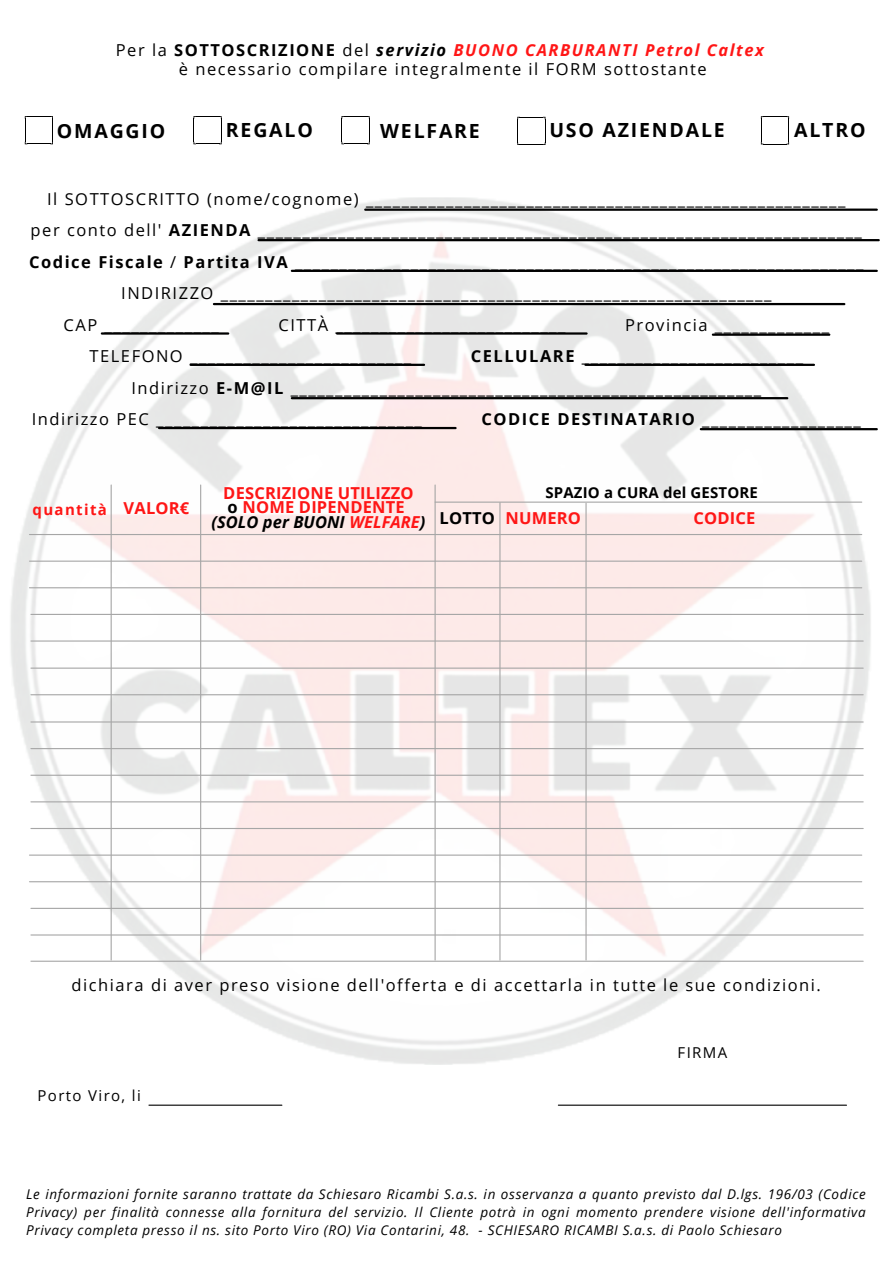
<style>
.page{position:relative;width:893px;height:1264px;background:#fff}
.page>*{position:absolute;margin:0;border:0;box-sizing:border-box;transform-origin:0 0}
.t1{font:700 19.5px "Open Sans";letter-spacing:.09em;color:#000}
.t2{font:16.5px "Open Sans";letter-spacing:.09em;color:#000}
.t3{font:italic 700 16.5px "Open Sans";letter-spacing:.095em;color:#ff1616}
.t4{font:700 16.5px "Open Sans";letter-spacing:.01em;color:#ff1616}
.t5{font:700 16.5px "Open Sans";letter-spacing:.09em;color:#000}
.t6{font:italic 700 16.5px "Open Sans";letter-spacing:.005em;color:#000}
.t7{font:700 15px "Open Sans";letter-spacing:.01em;color:#000}
.t8{font:15px "Open Sans";letter-spacing:.09em;color:#000}
.t9{font:700 15px "Open Sans";letter-spacing:.09em;color:#ff1616}
.t10{font:italic 13.5px/18px "Open Sans";letter-spacing:.05em;color:#000;text-align:justify}
.s1{font-weight:400;font-style:normal;color:#000}
.s2{font-style:normal;color:#000}
.s3{color:#000}
.s4{font-weight:700}
.s5{font-weight:400}
.s6{color:#ff1616}
</style>
<div class="page">
<hr style="left:149px;top:1104px;width:133px;height:1px;background:#000">
<hr style="left:558px;top:1104px;width:288px;height:1px;background:#000">
<img style="left:10px;top:197px;width:865px;height:867px">
<hr style="left:700px;top:428px;width:176px;height:2px;background:#000">
<hr style="left:159px;top:427px;width:296px;height:2px;background:#000">
<hr style="left:337px;top:332px;width:249px;height:2px;background:#000">
<hr style="left:292px;top:397px;width:495px;height:2px;background:#000">
<hr style="left:258px;top:239px;width:620px;height:2px;background:#000">
<hr style="left:292px;top:270px;width:584px;height:2px;background:#000">
<hr style="left:365px;top:208px;width:511px;height:3px;background:#000">
<hr style="left:585px;top:364px;width:228px;height:2px;background:#000">
<hr style="left:190px;top:364px;width:234px;height:2px;background:#000">
<hr style="left:102px;top:332px;width:126px;height:2px;background:#000">
<hr style="left:712px;top:333px;width:117px;height:3px;background:#000">
<hr style="left:214px;top:303px;width:630px;height:2px;background:#000">
<svg style="left:25px;top:116px;width:28px;height:28px"></svg>
<svg style="left:193px;top:116px;width:29px;height:28px"></svg>
<svg style="left:341px;top:116px;width:29px;height:28px"></svg>
<svg style="left:517px;top:117px;width:28px;height:28px"></svg>
<svg style="left:760px;top:116px;width:29px;height:29px"></svg>
<hr style="left:29px;top:534px;width:832px;height:1px;background:#a6a6a6">
<hr style="left:29px;top:560px;width:832px;height:1px;background:#a6a6a6">
<hr style="left:29px;top:587px;width:832px;height:1px;background:#a6a6a6">
<hr style="left:31px;top:748px;width:832px;height:1px;background:#a6a6a6">
<hr style="left:31px;top:721px;width:832px;height:1px;background:#a6a6a6">
<hr style="left:31px;top:694px;width:832px;height:1px;background:#a6a6a6">
<hr style="left:31px;top:907px;width:832px;height:1px;background:#a6a6a6">
<hr style="left:31px;top:614px;width:832px;height:1px;background:#a6a6a6">
<hr style="left:31px;top:640px;width:832px;height:1px;background:#a6a6a6">
<hr style="left:31px;top:667px;width:832px;height:1px;background:#a6a6a6">
<hr style="left:31px;top:934px;width:832px;height:1px;background:#a6a6a6">
<hr style="left:31px;top:774px;width:832px;height:1px;background:#a6a6a6">
<hr style="left:31px;top:801px;width:832px;height:1px;background:#a6a6a6">
<hr style="left:31px;top:828px;width:832px;height:1px;background:#a6a6a6">
<hr style="left:29px;top:854px;width:832px;height:1px;background:#a6a6a6">
<hr style="left:29px;top:881px;width:832px;height:1px;background:#a6a6a6">
<hr style="left:31px;top:960px;width:832px;height:1px;background:#a6a6a6">
<hr style="left:111px;top:485px;width:1px;height:475px;background:#a6a6a6">
<hr style="left:200px;top:485px;width:1px;height:475px;background:#a6a6a6">
<hr style="left:434px;top:485px;width:1px;height:475px;background:#a6a6a6">
<hr style="left:499px;top:502px;width:1px;height:458px;background:#a6a6a6">
<hr style="left:585px;top:503px;width:1px;height:457px;background:#a6a6a6">
<hr style="left:435px;top:501px;width:426px;height:1px;background:#a6a6a6">
<p class="t3" style="left:116px;top:39px;width:649px"><span class="s1">Per la</span> <span class="s2">SOTTOSCRIZIONE</span> <span class="s1">del</span> <span class="s3">servizio</span> BUONO CARBURANTI Petrol Caltex</p>
<p class="t2" style="left:179px;top:58px;width:529px">è necessario compilare integralmente il FORM sottostante</p>
<p class="t1" style="left:57px;top:117px;width:110px">OMAGGIO</p>
<p class="t1" style="left:226px;top:116px;width:88px">REGALO</p>
<p class="t1" style="left:380px;top:117px;width:101px">WELFARE</p>
<p class="t1" style="left:549px;top:116px;width:177px">USO AZIENDALE</p>
<p class="t1" style="left:794px;top:116px;width:73px">ALTRO</p>
<p class="t2" style="left:47px;top:187px;width:799px">Il SOTTOSCRITTO (nome/cognome) ______________________________________________________</p>
<p class="t2" style="left:31px;top:219px;width:832px">per conto dell' <span class="s4">AZIENDA</span> ____________________________________________________________________</p>
<p class="t2" style="left:29px;top:250px;width:835px"><span class="s4">Codice Fiscale</span> / <span class="s4">Partita IVA</span> ________________________________________________________________</p>
<p class="t2" style="left:121px;top:282px;width:651px">INDIRIZZO ______________________________________________________________</p>
<p class="t2" style="left:63px;top:313px;width:157px">CAP _____________</p>
<p class="t2" style="left:278px;top:313px;width:288px">CITTÀ __________________________</p>
<p class="t2" style="left:625px;top:313px;width:205px">Provincia _____________</p>
<p class="t2" style="left:90px;top:345px;width:323px">TELEFONO _________________________</p>
<p class="t2" style="left:471px;top:345px;width:334px"><span class="s4">CELLULARE</span> _________________________</p>
<p class="t2" style="left:131px;top:376px;width:631px">Indirizzo <span class="s4">E-M@IL</span> _____________________________________________________</p>
<p class="t2" style="left:32px;top:408px;width:391px">Indirizzo PEC ______________________________</p>
<p class="t5" style="left:481px;top:408px;width:381px">CODICE DESTINATARIO <span class="s5">__________________</span></p>
<p class="t9" style="left:32px;top:498px;width:76px">quantità</p>
<p class="t4" style="left:124px;top:496px;width:67px">VALOR€</p>
<p class="t4" style="left:223px;top:481px;width:192px">DESCRIZIONE UTILIZZO</p>
<p class="t4" style="left:227px;top:496px;width:179px"><span class="s3">o</span> NOME DIPENDENTE</p>
<p class="t6" style="left:211px;top:510px;width:215px">(SOLO per BUONI <span class="s6">WELFARE</span>)</p>
<p class="t5" style="left:439px;top:506px;width:57px">LOTTO</p>
<p class="t4" style="left:505px;top:506px;width:77px">NUMERO</p>
<p class="t4" style="left:693px;top:506px;width:63px">CODICE</p>
<p class="t7" style="left:545px;top:482px;width:214px">SPAZIO a CURA del GESTORE</p>
<p class="t2" style="left:72px;top:973px;width:750px">dichiara di aver preso visione dell'offerta e di accettarla in tutte le sue condizioni.</p>
<p class="t8" style="left:38px;top:1084px;width:105px">Porto Viro, li</p>
<p class="t8" style="left:677px;top:1041px;width:51px">FIRMA</p>
<p class="t10" style="left:26px;top:1184px;width:841px">Le informazioni fornite saranno trattate da Schiesaro Ricambi S.a.s. in osservanza a quanto previsto dal D.lgs. 196/03 (Codice Privacy) per finalità connesse alla fornitura del servizio. Il Cliente potrà in ogni momento prendere visione dell'informativa Privacy completa presso il ns. sito Porto Viro (RO) Via Contarini, 48. - SCHIESARO RICAMBI S.a.s. di Paolo Schiesaro</p>
</div>
